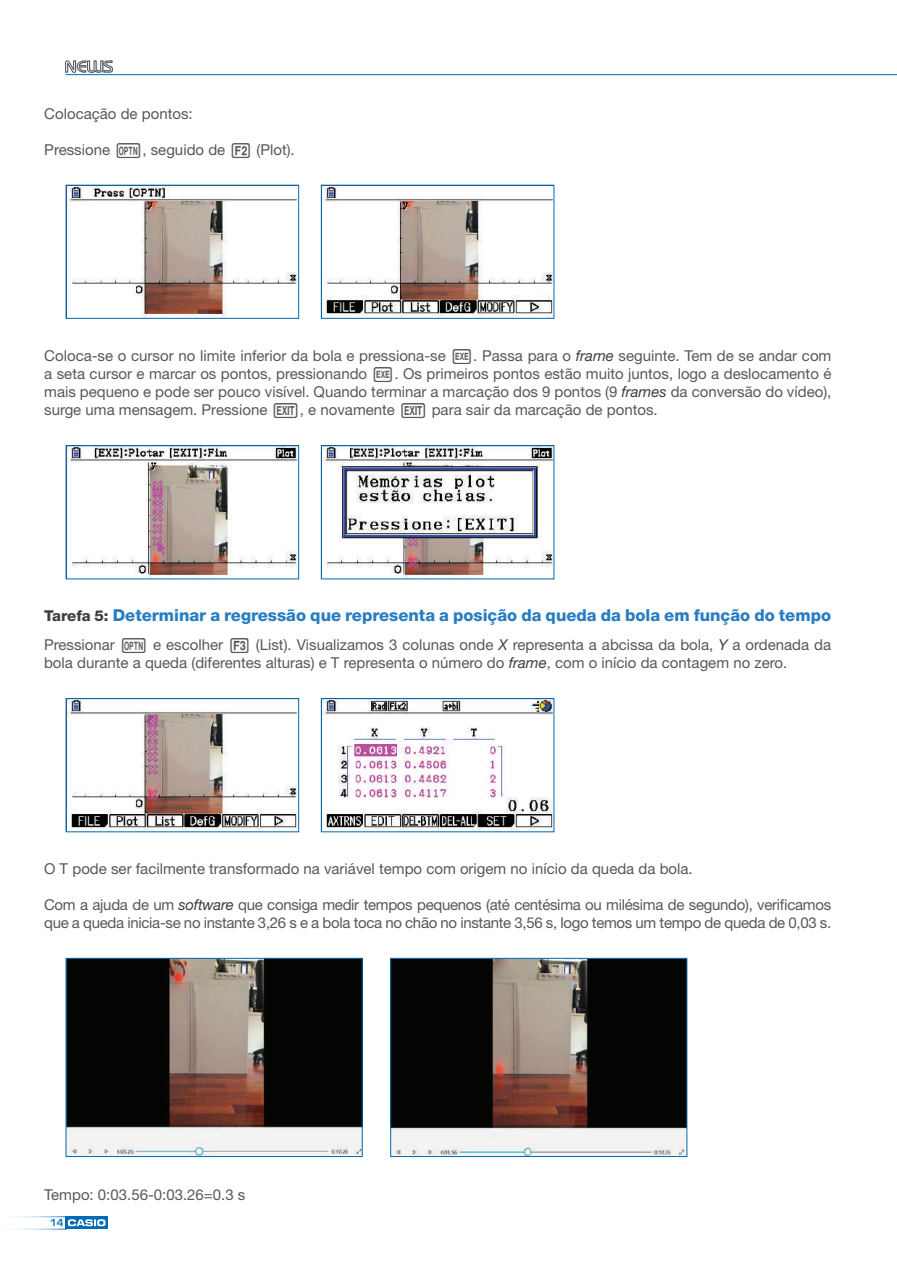
<style>
.page{position:relative;width:897px;height:1267px;background:#fff}
.page>*{position:absolute;margin:0;border:0;box-sizing:border-box;transform-origin:0 0}
.t1{font:800 16.5px "Helvetica Neue LT Std";color:#277dc1}
.t2{font:15px/18px "Helvetica Neue LT Std";color:#57585a;text-align:justify}
.t3{font:15px/18px "Helvetica Neue LT Std";letter-spacing:-.02em;color:#57585a}
.t4{font:700 10.5px "Eurostile";color:#006bb6}
.s1{font-family:"CFX01"}
.s2{font-style:italic;color:#3e3e3f}
.s3{font-size:15px;color:#3e3e3f}
</style>
<div class="page">
<svg style="left:105px;top:1216px;width:3px;height:13px"></svg>
<svg style="left:13px;top:1216px;width:92px;height:13px"></svg>
<hr style="left:66px;top:74px;width:830px;height:1px;background:#006bb6">
<svg style="left:65px;top:60px;width:48px;height:1px"></svg>
<svg style="left:65px;top:61px;width:48px;height:12px"></svg>
<img style="left:68px;top:187px;width:229px;height:130px">
<div style="left:66px;top:185px;width:233px;height:134px;border:1px solid #006bb6"></div>
<img style="left:323px;top:187px;width:229px;height:130px">
<div style="left:321px;top:185px;width:233px;height:134px;border:1px solid #006bb6"></div>
<img style="left:68px;top:447px;width:229px;height:130px">
<div style="left:66px;top:445px;width:233px;height:134px;border:1px solid #006bb6"></div>
<img style="left:323px;top:447px;width:229px;height:130px">
<div style="left:321px;top:445px;width:233px;height:134px;border:1px solid #006bb6"></div>
<img style="left:68px;top:959px;width:292px;height:195px">
<div style="left:66px;top:957px;width:296px;height:199px;border:1px solid #006bb6"></div>
<img style="left:392px;top:959px;width:293px;height:195px">
<div style="left:390px;top:957px;width:297px;height:199px;border:1px solid #006bb6"></div>
<img style="left:68px;top:700px;width:229px;height:130px">
<div style="left:66px;top:698px;width:233px;height:134px;border:1px solid #006bb6"></div>
<img style="left:323px;top:700px;width:229px;height:130px">
<div style="left:321px;top:698px;width:233px;height:134px;border:1px solid #006bb6"></div>
<p class="t2" style="left:44px;top:104px;width:150px">Colocação de pontos:</p>
<p class="t2" style="left:44px;top:140px;width:252px">Pressione <span class="s1">i</span>, seguido de <span class="s1">w</span> (Plot).</p>
<p class="t2" style="left:44px;top:346px;width:788px">Coloca-se o cursor no limite inferior da bola e pressiona-se <span class="s1">l</span>. Passa para o <span class="s2">frame</span> seguinte. Tem de se andar com a seta cursor e marcar os pontos, pressionando <span class="s1">l</span>. Os primeiros pontos estão muito juntos, logo a deslocamento é mais pequeno e pode ser pouco visível. Quando terminar a marcação dos 9 pontos (9 <span class="s2">frames</span> da conversão do vídeo), surge uma mensagem. Pressione <span class="s1">d</span>, e novamente <span class="s1">d</span> para sair da marcação de pontos.</p>
<p class="t1" style="left:44px;top:605px;width:788px"><span class="s3">Tarefa 5:</span> Determinar a regressão que representa a posição da queda da bola em função do tempo</p>
<p class="t2" style="left:44px;top:635px;width:788px">Pressionar <span class="s1">i</span> e escolher <span class="s1">e</span> (List). Visualizamos 3 colunas onde <span class="s2">X</span> representa a abcissa da bola, <span class="s2">Y</span> a ordenada da bola durante a queda (diferentes alturas) e T representa o número do <span class="s2">frame</span>, com o início da contagem no zero.</p>
<p class="t2" style="left:44px;top:859px;width:650px">O T pode ser facilmente transformado na variável tempo com origem no início da queda da bola.</p>
<p class="t3" style="left:44px;top:895px;width:788px">Com a ajuda de um <span class="s2">software</span> que consiga medir tempos pequenos (até centésima ou milésima de segundo), verificamos que a queda inicia-se no instante 3,26 s e a bola toca no chão no instante 3,56 s, logo temos um tempo de queda de 0,03 s.</p>
<p class="t2" style="left:44px;top:1185px;width:203px">Tempo: 0:03.56-0:03.26=0.3 s</p>
<p class="t4" style="left:50px;top:1218px;width:15px">14</p>
</div>
